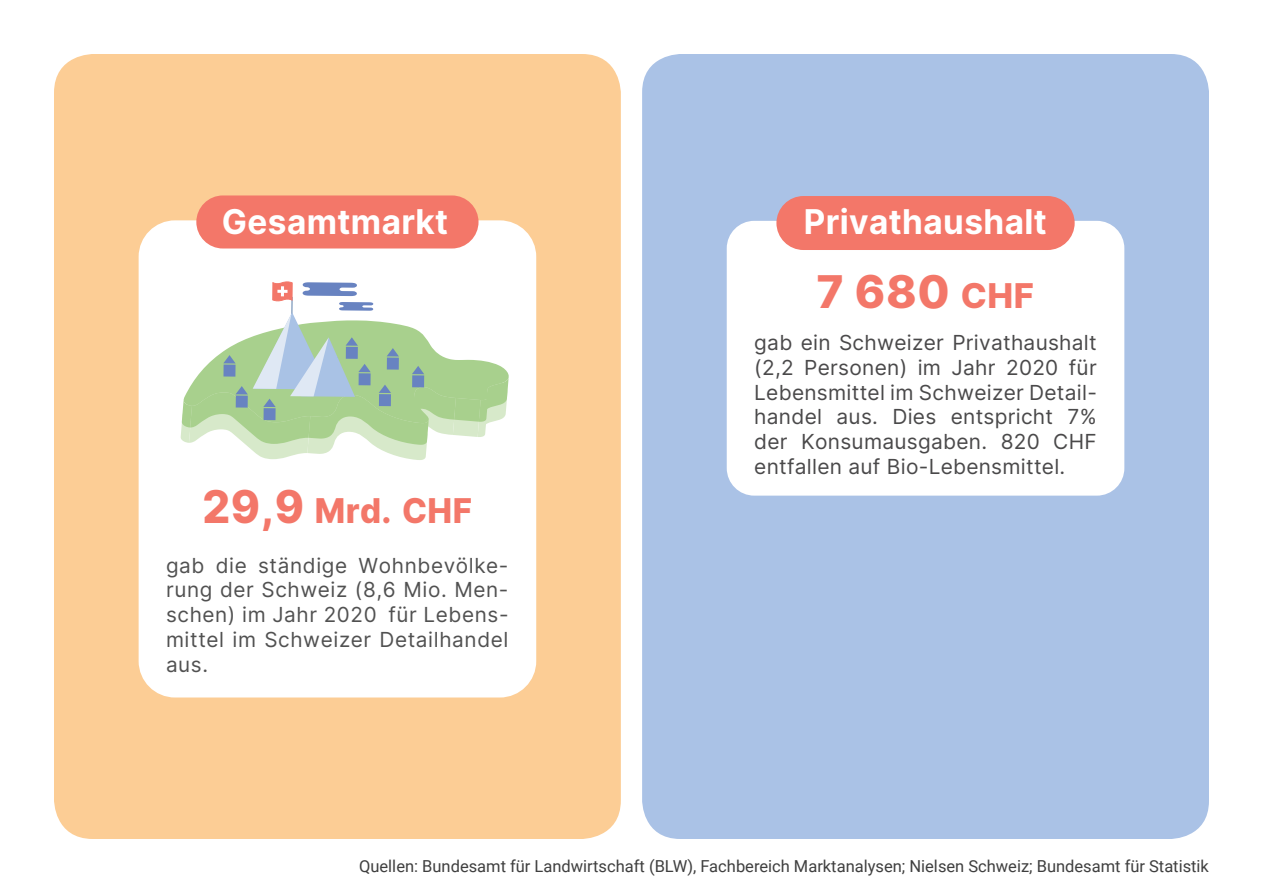
<style>
.page{position:relative;width:1263px;height:893px;background:#fff}
.page>*{position:absolute;margin:0;border:0;box-sizing:border-box;transform-origin:0 0}
.t1{font:800 45.15px "Inter";color:#f37769}
.t2{font:700 34.2px "Inter";letter-spacing:.015em;color:#fff}
.t3{font:800 34.2px "Inter";letter-spacing:.015em;color:#f37769}
.t4{font:20.7px/24.9px "Inter";letter-spacing:.015em;color:#4a494a;text-align:justify}
.t5{font:20.7px/24.9px "Inter";letter-spacing:.03em;color:#515151;text-align:justify}
.t6{font:16.5px "Roboto";color:#3f3f3f}
.s1{font-size:34.2px}
.s2{font-size:45.15px}
</style>
<div class="page">
<div style="left:54px;top:54px;width:567px;height:785px;background:#fccd95;border-radius:39px"></div>
<div style="left:642px;top:54px;width:567px;height:785px;background:#aac2e6;border-radius:38px"></div>
<div style="left:727px;top:221px;width:397px;height:275px;background:#fff;border-radius:27px"></div>
<div style="left:776px;top:196px;width:299px;height:54px;background:#f37769;border-radius:27px"></div>
<div style="left:139px;top:220px;width:397px;height:477px;background:#fff;border-radius:36px"></div>
<svg style="left:181px;top:282px;width:328px;height:178px"></svg>
<div style="left:196px;top:195px;width:282px;height:53px;background:#f37769;border-radius:27px"></div>
<h2 class="t2" style="left:222px;top:201px;width:228px">Gesamtmarkt</h2>
<h2 class="t2" style="left:804px;top:201px;width:245px">Privathaushalt</h2>
<h1 class="t1" style="left:816px;top:264px;width:219px">7 680 <span class="s1">CHF</span></h1>
<h2 class="t3" style="left:202px;top:489px;width:271px"><span class="s2">29,9</span> Mrd. CHF</h2>
<p class="t5" style="left:166px;top:552px;width:344px">gab die ständige Wohnbevölke&shy;rung der Schweiz (8,6 Mio. Men&shy;schen) im Jahr 2020 für Lebens&shy;mittel im Schweizer Detailhandel aus.</p>
<p class="t4" style="left:754px;top:330px;width:344px">gab ein Schweizer Privathaushalt (2,2 Personen) im Jahr 2020 für Lebensmittel im Schweizer Detail&shy;handel aus. Dies entspricht 7% der Konsumausgaben. 820 CHF entfallen auf Bio-Lebensmittel.</p>
<p class="t6" style="left:359px;top:856px;width:851px">Quellen: Bundesamt für Landwirtschaft (BLW), Fachbereich Marktanalysen; Nielsen Schweiz; Bundesamt für Statistik</p>
</div>
